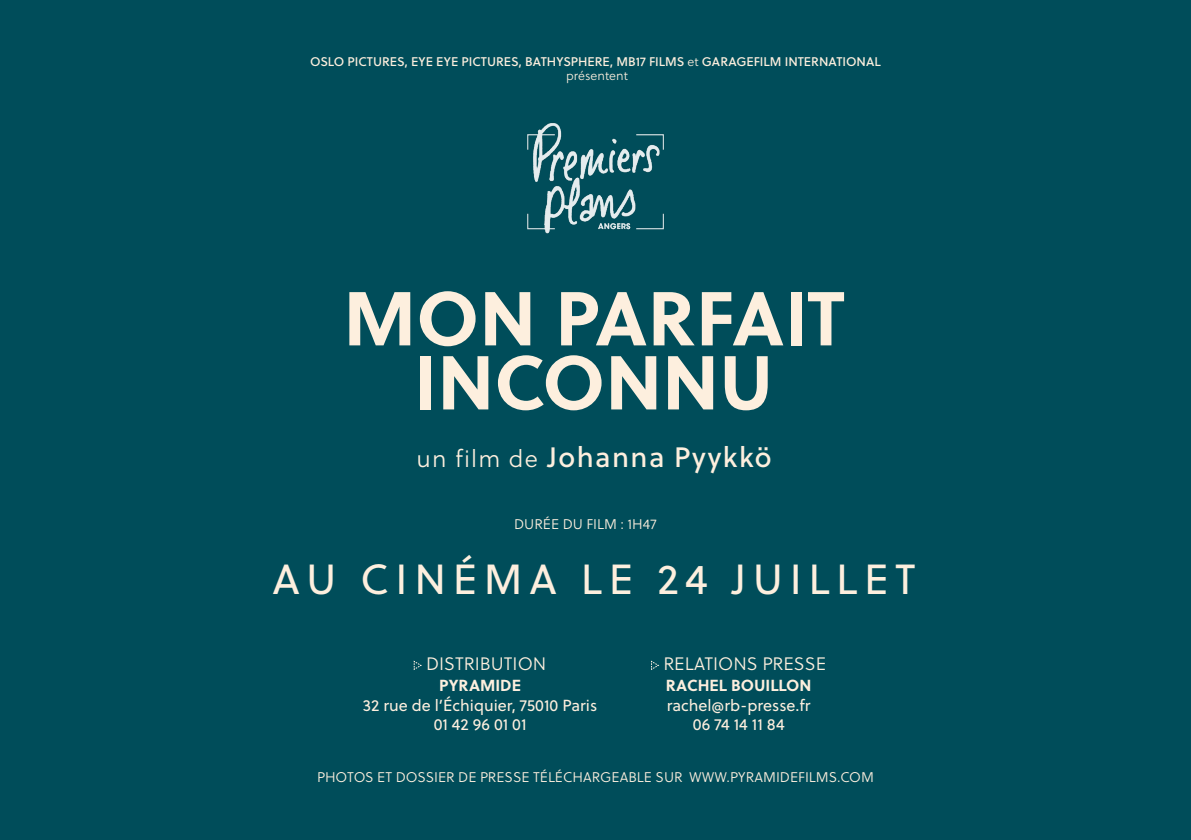
<style>
.page{position:relative;width:1191px;height:840px;background:#fff}
.page>*{position:absolute;margin:0;border:0;box-sizing:border-box;transform-origin:0 0}
.t1{font:700 76px/64px "Soleil";color:#fdefde;text-align:center}
.t2{font:42px "Soleil";letter-spacing:.16em;color:#fdefde}
.t3{font:28px "Soleil Bk";letter-spacing:.05em;color:#fdefde}
.t4{font:18px "Soleil Lt";color:#fdefde}
.t5{font:16px/19.2px "Soleil";color:#fdefde;text-align:center}
.t6{font:700 16px "Soleil";color:#fdefde}
.t7{font:14px "Soleil Lt";color:#fdefde}
.t8{font:12.6px "Soleil Bk";color:#fdefde}
.t9{font:12.6px "Soleil Lt";color:#fdefde}
.s1{font-family:"Soleil Lt"}
.s2{font-family:"Soleil Lt";font-size:24px}
</style>
<div class="page">
<div style="left:0;top:0;width:1191px;height:839px;background:#004d5a"></div>
<svg style="left:413px;top:660px;width:9px;height:10px"></svg>
<svg style="left:651px;top:660px;width:8px;height:10px"></svg>
<img style="left:527px;top:123px;width:137px;height:111px">
<p class="t8" style="left:310px;top:52px;width:572px">OSLO PICTURES, EYE EYE PICTURES, BATHYSPHERE, MB17 FILMS <span class="s1">et</span> GARAGEFILM INTERNATIONAL</p>
<p class="t9" style="left:566px;top:67px;width:63px">présentent</p>
<h1 class="t1" style="left:343px;top:282px;width:503px">MON PARFAIT<br>INCONNU</h1>
<h3 class="t3" style="left:416px;top:436px;width:356px"><span class="s2">un film de</span> Johanna Pyykkö</h3>
<p class="t7" style="left:514px;top:513px;width:144px">DURÉE DU FILM : 1H47</p>
<h2 class="t2" style="left:272px;top:548px;width:644px">AU CINÉMA LE 24 JUILLET</h2>
<p class="t4" style="left:426px;top:650px;width:122px">DISTRIBUTION</p>
<p class="t6" style="left:439px;top:673px;width:83px">PYRAMIDE</p>
<p class="t5" style="left:363px;top:694px;width:236px">32 rue de l’Échiquier, 75010 Paris<br>01 42 96 01 01</p>
<p class="t4" style="left:663px;top:650px;width:164px">RELATIONS PRESSE</p>
<p class="t6" style="left:666px;top:673px;width:147px">RACHEL BOUILLON</p>
<p class="t5" style="left:666px;top:694px;width:145px">rachel@rb-presse.fr<br>06 74 14 11 84</p>
<p class="t7" style="left:317px;top:766px;width:558px">PHOTOS ET DOSSIER DE PRESSE TÉLÉCHARGEABLE SUR WWW.PYRAMIDEFILMS.COM</p>
</div>
